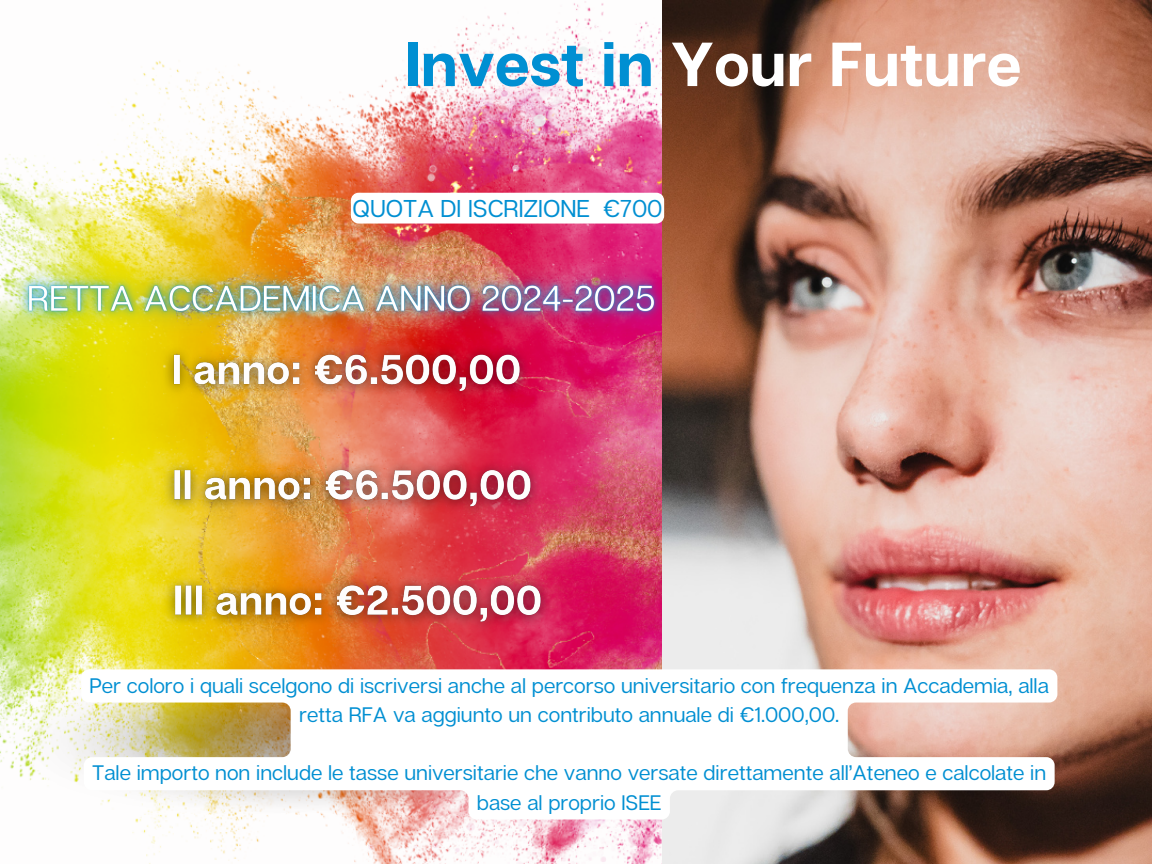
<style>
.page{position:relative;width:1152px;height:864px;background:#fff}
.page>*{position:absolute;margin:0;border:0;box-sizing:border-box;transform-origin:0 0}
.t1{font:700 62.1px "Articulat CF";color:#fff}
.t2{font:24.3px "Articulat CF";color:#008fd2}
.t3{font:21px/29.2px "Articulat CF";color:#008fd2;text-align:center}
.s1{color:#008fd2}
</style>
<div class="page">
<img style="left:0;top:0;width:663px;height:864px">
<img style="left:663px;top:0;width:489px;height:864px">
<img style="left:133px;top:366px;width:428px;height:277px">
<svg style="left:81px;top:669px;width:976px;height:151px"></svg>
<img style="left:0;top:227px;width:703px;height:139px">
<svg style="left:351px;top:193px;width:313px;height:31px"></svg>
<p class="t1" style="left:405px;top:25px;width:618px"><span class="s1">Invest in</span> Your Future</p>
<h4 class="t2" style="left:352px;top:193px;width:312px">QUOTA DI ISCRIZIONE €700</h4>
<p class="t3" style="left:89px;top:670px;width:961px">Per coloro i quali scelgono di iscriversi anche al percorso universitario con frequenza in Accademia, alla retta RFA va aggiunto un contributo annuale di €1.000,00.</p>
<h1 class="t3" style="left:92px;top:758px;width:956px">Tale importo non include le tasse universitarie che vanno versate direttamente all’Ateneo e calcolate in base al proprio ISEE</h1>
</div>
